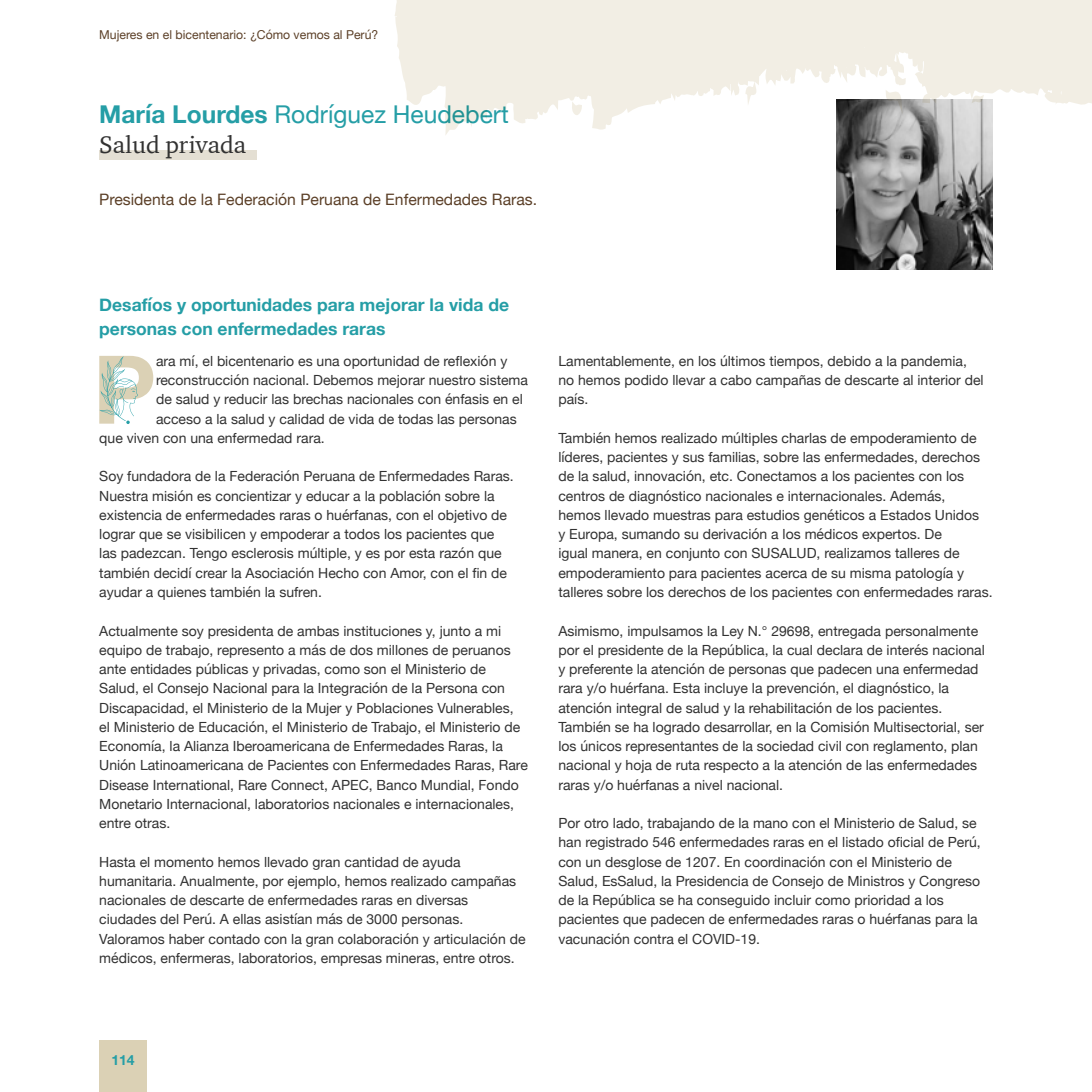
<style>
.page{position:relative;width:1092px;height:1092px;background:#fff}
.page>*{position:absolute;margin:0;border:0;box-sizing:border-box;transform-origin:0 0}
.t1{font:700 94.85px "Helvetica Neue";color:#dbd1b5}
.t2{font:24.5px "Helvetica Neue";color:#259ea6}
.t3{font:24.5px "ITC Charter Com";color:#323232}
.t4{font:700 17.5px/24.5px "Helvetica Neue";color:#259ea6}
.t5{font:15.75px "Helvetica Neue";color:#5c4028}
.t6{font:14px/19.2px "Helvetica Neue";color:#323232}
.t7{font:700 14px "Helvetica Neue";color:#259ea6}
.t8{font:12.25px "Helvetica Neue";color:#5c4028}
.s1{font-weight:700}
</style>
<div class="page">
<img style="left:836px;top:139px;width:156px;height:130px">
<div style="left:99px;top:150px;width:158px;height:10px;background:#e4dfd3"></div>
<svg style="left:99px;top:356px;width:39px;height:68px"></svg>
<svg style="left:395px;top:0;width:696px;height:139px"></svg>
<div style="left:99px;top:1040px;width:48px;height:51px;background:#dbd1b5"></div>
<p class="t8" style="left:99px;top:26px;width:280px">Mujeres en el bicentenario: ¿Cómo vemos al Perú?</p>
<h2 class="t2" style="left:99px;top:97px;width:411px"><span class="s1">María Lourdes</span> Rodríguez Heudebert</h2>
<h2 class="t3" style="left:99px;top:129px;width:148px">Salud privada</h2>
<p class="t5" style="left:99px;top:188px;width:439px">Presidenta de la Federación Peruana de Enfermedades Raras.</p>
<p class="t4" style="left:99px;top:292px;width:411px">Desafíos y oportunidades para mejorar la vida de personas con enfermedades raras</p>
<h1 class="t1" style="left:93px;top:315px;width:65px">P</h1>
<p class="t6" style="left:156px;top:352px;width:353px">ara mí, el bicentenario es una oportunidad de reflexión y</p>
<p class="t6" style="left:156px;top:371px;width:373px">reconstrucción nacional. Debemos mejorar nuestro sistema</p>
<p class="t6" style="left:156px;top:390px;width:368px">de salud y reducir las brechas nacionales con énfasis en el</p>
<p class="t6" style="left:156px;top:410px;width:362px">acceso a la salud y calidad de vida de todas las personas</p>
<p class="t6" style="left:99px;top:429px;width:227px">que viven con una enfermedad rara.</p>
<p class="t6" style="left:99px;top:467px;width:416px">Soy fundadora de la Federación Peruana de Enfermedades Raras.<br>Nuestra misión es concientizar y educar a la población sobre la existencia de enfermedades raras o huérfanas, con el objetivo de lograr que se visibilicen y empoderar a todos los pacientes que las padezcan. Tengo esclerosis múltiple, y es por esta razón que también decidí crear la Asociación Hecho con Amor, con el fin de ayudar a quienes también la sufren.</p>
<p class="t6" style="left:99px;top:621px;width:430px">Actualmente soy presidenta de ambas instituciones y, junto a mi equipo de trabajo, represento a más de dos millones de peruanos ante entidades públicas y privadas, como son el Ministerio de Salud, el Consejo Nacional para la Integración de la Persona con Discapacidad, el Ministerio de la Mujer y Poblaciones Vulnerables,<br>el Ministerio de Educación, el Ministerio de Trabajo, el Ministerio de Economía, la Alianza Iberoamericana de Enfermedades Raras, la Unión Latinoamericana de Pacientes con Enfermedades Raras, Rare Disease International, Rare Connect, APEC, Banco Mundial, Fondo Monetario Internacional, laboratorios nacionales e internacionales, entre otras.</p>
<p class="t6" style="left:99px;top:852px;width:428px">Hasta el momento hemos llevado gran cantidad de ayuda humanitaria. Anualmente, por ejemplo, hemos realizado campañas nacionales de descarte de enfermedades raras en diversas ciudades del Perú. A ellas asistían más de 3000 personas.<br>Valoramos haber contado con la gran colaboración y articulación de médicos, enfermeras, laboratorios, empresas mineras, entre otros.</p>
<p class="t6" style="left:558px;top:352px;width:427px">Lamentablemente, en los últimos tiempos, debido a la pandemia, no hemos podido llevar a cabo campañas de descarte al interior del país.</p>
<p class="t6" style="left:558px;top:429px;width:436px">También hemos realizado múltiples charlas de empoderamiento de líderes, pacientes y sus familias, sobre las enfermedades, derechos de la salud, innovación, etc. Conectamos a los pacientes con los centros de diagnóstico nacionales e internacionales. Además,<br>hemos llevado muestras para estudios genéticos a Estados Unidos<br>y Europa, sumando su derivación a los médicos expertos. De<br>igual manera, en conjunto con SUSALUD, realizamos talleres de empoderamiento para pacientes acerca de su misma patología y talleres sobre los derechos de los pacientes con enfermedades raras.</p>
<p class="t6" style="left:558px;top:621px;width:428px">Asimismo, impulsamos la Ley N.° 29698, entregada personalmente por el presidente de la República, la cual declara de interés nacional y preferente la atención de personas que padecen una enfermedad rara y/o huérfana. Esta incluye la prevención, el diagnóstico, la atención integral de salud y la rehabilitación de los pacientes.<br>También se ha logrado desarrollar, en la Comisión Multisectorial, ser los únicos representantes de la sociedad civil con reglamento, plan nacional y hoja de ruta respecto a la atención de las enfermedades raras y/o huérfanas a nivel nacional.</p>
<p class="t6" style="left:558px;top:814px;width:424px">Por otro lado, trabajando de la mano con el Ministerio de Salud, se han registrado 546 enfermedades raras en el listado oficial de Perú, con un desglose de 1207. En coordinación con el Ministerio de Salud, EsSalud, la Presidencia de Consejo de Ministros y Congreso de la República se ha conseguido incluir como prioridad a los pacientes que padecen de enfermedades raras o huérfanas para la vacunación contra el COVID-19.</p>
<p class="t7" style="left:111px;top:1048px;width:25px">114</p>
</div>
